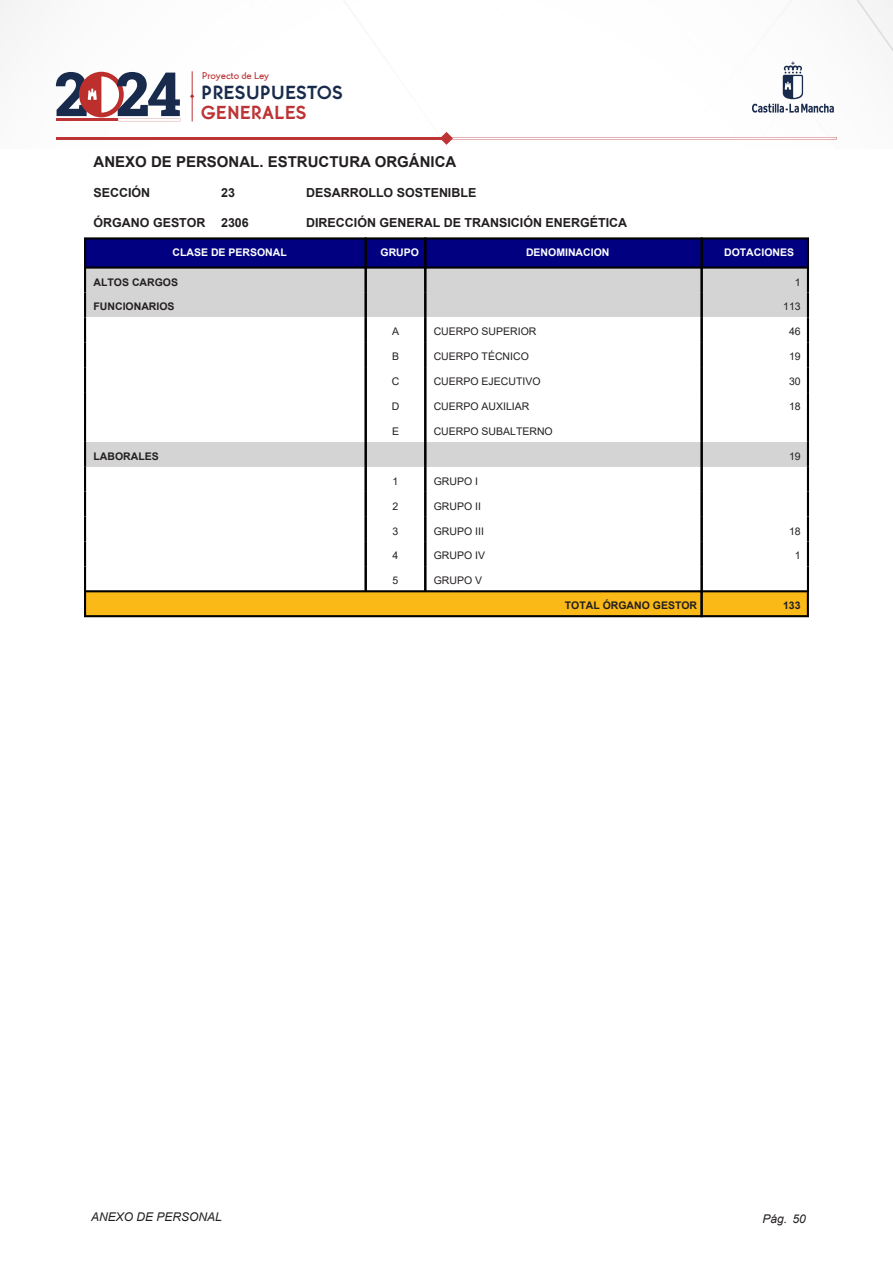
<style>
.page{position:relative;width:893px;height:1263px;background:#fff}
.page>*{position:absolute;margin:0;border:0;box-sizing:border-box;transform-origin:0 0}
.t1{font:700 19.8px "Martin Got URWT";color:#192b4c}
.t2{font:700 19.65px "Martin Got URWT";color:#bc3436}
.t3{font:700 15px "Arial";color:#231f20}
.t4{font:700 12.45px "Arial";color:#231f20}
.t5{font:italic 12px "Arial";color:#231f20}
.t6{font:10.5px "Arial";color:#231f20}
.t7{font:700 10.5px "Arial";color:#231f20}
.t8{font:700 10.5px "Arial";color:#fff}
.t9{font:500 10.2px "Martin Got URWT";letter-spacing:-.005em;color:#bc3436}
</style>
<div class="page">
<hr style="left:56px;top:137px;width:390px;height:2px;background:#bc3436">
<svg style="left:440px;top:0;width:453px;height:145px"></svg>
<svg style="left:0;top:0;width:272px;height:140px"></svg>
<div style="left:85px;top:238px;width:281px;height:30px;background:#000080"></div>
<div style="left:366px;top:238px;width:59px;height:30px;background:#000080"></div>
<div style="left:425px;top:238px;width:277px;height:30px;background:#000080"></div>
<div style="left:702px;top:238px;width:106px;height:30px;background:#000080"></div>
<div style="left:85px;top:268px;width:281px;height:24px;background:#d4d4d4"></div>
<div style="left:366px;top:268px;width:59px;height:24px;background:#d4d4d4"></div>
<div style="left:425px;top:268px;width:277px;height:24px;background:#d4d4d4"></div>
<div style="left:702px;top:268px;width:106px;height:24px;background:#d4d4d4"></div>
<div style="left:85px;top:292px;width:281px;height:25px;background:#d4d4d4"></div>
<div style="left:366px;top:292px;width:59px;height:25px;background:#d4d4d4"></div>
<div style="left:425px;top:292px;width:277px;height:25px;background:#d4d4d4"></div>
<div style="left:702px;top:292px;width:106px;height:25px;background:#d4d4d4"></div>
<div style="left:85px;top:442px;width:281px;height:25px;background:#d4d4d4"></div>
<div style="left:366px;top:442px;width:59px;height:25px;background:#d4d4d4"></div>
<div style="left:425px;top:442px;width:277px;height:25px;background:#d4d4d4"></div>
<div style="left:702px;top:442px;width:106px;height:25px;background:#d4d4d4"></div>
<div style="left:85px;top:591px;width:617px;height:25px;background:#fbb917"></div>
<div style="left:702px;top:591px;width:106px;height:25px;background:#fbb917"></div>
<hr style="left:84px;top:238px;width:2px;height:30px;background:#000">
<hr style="left:84px;top:237px;width:283px;height:2px;background:#000">
<hr style="left:84px;top:266px;width:283px;height:3px;background:#000">
<hr style="left:365px;top:238px;width:2px;height:30px;background:#000">
<hr style="left:365px;top:237px;width:61px;height:2px;background:#000">
<hr style="left:365px;top:266px;width:61px;height:3px;background:#000">
<hr style="left:424px;top:238px;width:2px;height:30px;background:#000">
<hr style="left:424px;top:237px;width:279px;height:2px;background:#000">
<hr style="left:424px;top:266px;width:279px;height:3px;background:#000">
<hr style="left:701px;top:238px;width:2px;height:30px;background:#000">
<hr style="left:807px;top:238px;width:2px;height:30px;background:#000">
<hr style="left:701px;top:237px;width:108px;height:2px;background:#000">
<hr style="left:701px;top:266px;width:108px;height:3px;background:#000">
<hr style="left:84px;top:268px;width:2px;height:24px;background:#000">
<hr style="left:365px;top:268px;width:2px;height:24px;background:#000">
<hr style="left:424px;top:268px;width:2px;height:24px;background:#000">
<hr style="left:701px;top:268px;width:2px;height:24px;background:#000">
<hr style="left:807px;top:268px;width:2px;height:24px;background:#000">
<hr style="left:84px;top:292px;width:2px;height:25px;background:#000">
<hr style="left:365px;top:292px;width:2px;height:25px;background:#000">
<hr style="left:424px;top:292px;width:2px;height:25px;background:#000">
<hr style="left:701px;top:292px;width:2px;height:25px;background:#000">
<hr style="left:807px;top:292px;width:2px;height:25px;background:#000">
<hr style="left:84px;top:317px;width:2px;height:25px;background:#000">
<hr style="left:365px;top:317px;width:2px;height:25px;background:#000">
<hr style="left:424px;top:317px;width:2px;height:25px;background:#000">
<hr style="left:701px;top:317px;width:2px;height:25px;background:#000">
<hr style="left:807px;top:317px;width:2px;height:25px;background:#000">
<hr style="left:84px;top:342px;width:2px;height:25px;background:#000">
<hr style="left:365px;top:342px;width:2px;height:25px;background:#000">
<hr style="left:424px;top:342px;width:2px;height:25px;background:#000">
<hr style="left:701px;top:342px;width:2px;height:25px;background:#000">
<hr style="left:807px;top:342px;width:2px;height:25px;background:#000">
<hr style="left:84px;top:367px;width:2px;height:25px;background:#000">
<hr style="left:365px;top:367px;width:2px;height:25px;background:#000">
<hr style="left:424px;top:367px;width:2px;height:25px;background:#000">
<hr style="left:701px;top:367px;width:2px;height:25px;background:#000">
<hr style="left:807px;top:367px;width:2px;height:25px;background:#000">
<hr style="left:84px;top:392px;width:2px;height:25px;background:#000">
<hr style="left:365px;top:392px;width:2px;height:25px;background:#000">
<hr style="left:424px;top:392px;width:2px;height:25px;background:#000">
<hr style="left:701px;top:392px;width:2px;height:25px;background:#000">
<hr style="left:807px;top:392px;width:2px;height:25px;background:#000">
<hr style="left:84px;top:417px;width:2px;height:25px;background:#000">
<hr style="left:365px;top:417px;width:2px;height:25px;background:#000">
<hr style="left:424px;top:417px;width:2px;height:25px;background:#000">
<hr style="left:701px;top:417px;width:2px;height:25px;background:#000">
<hr style="left:807px;top:417px;width:2px;height:25px;background:#000">
<hr style="left:84px;top:442px;width:2px;height:25px;background:#000">
<hr style="left:365px;top:442px;width:2px;height:25px;background:#000">
<hr style="left:424px;top:442px;width:2px;height:25px;background:#000">
<hr style="left:701px;top:442px;width:2px;height:25px;background:#000">
<hr style="left:807px;top:442px;width:2px;height:25px;background:#000">
<hr style="left:84px;top:467px;width:2px;height:25px;background:#000">
<hr style="left:365px;top:467px;width:2px;height:25px;background:#000">
<hr style="left:424px;top:467px;width:2px;height:25px;background:#000">
<hr style="left:701px;top:467px;width:2px;height:25px;background:#000">
<hr style="left:807px;top:467px;width:2px;height:25px;background:#000">
<hr style="left:84px;top:492px;width:2px;height:25px;background:#000">
<hr style="left:365px;top:492px;width:2px;height:25px;background:#000">
<hr style="left:424px;top:492px;width:2px;height:25px;background:#000">
<hr style="left:701px;top:492px;width:2px;height:25px;background:#000">
<hr style="left:807px;top:492px;width:2px;height:25px;background:#000">
<hr style="left:84px;top:517px;width:2px;height:24px;background:#000">
<hr style="left:365px;top:517px;width:2px;height:24px;background:#000">
<hr style="left:424px;top:517px;width:2px;height:24px;background:#000">
<hr style="left:701px;top:517px;width:2px;height:24px;background:#000">
<hr style="left:807px;top:517px;width:2px;height:24px;background:#000">
<hr style="left:84px;top:541px;width:2px;height:25px;background:#000">
<hr style="left:365px;top:541px;width:2px;height:25px;background:#000">
<hr style="left:424px;top:541px;width:2px;height:25px;background:#000">
<hr style="left:701px;top:541px;width:2px;height:25px;background:#000">
<hr style="left:807px;top:541px;width:2px;height:25px;background:#000">
<hr style="left:84px;top:566px;width:2px;height:25px;background:#000">
<hr style="left:365px;top:566px;width:2px;height:25px;background:#000">
<hr style="left:424px;top:566px;width:2px;height:25px;background:#000">
<hr style="left:701px;top:566px;width:2px;height:25px;background:#000">
<hr style="left:807px;top:566px;width:2px;height:25px;background:#000">
<hr style="left:84px;top:591px;width:2px;height:25px;background:#000">
<hr style="left:84px;top:590px;width:619px;height:2px;background:#000">
<hr style="left:84px;top:615px;width:619px;height:2px;background:#000">
<hr style="left:701px;top:591px;width:2px;height:25px;background:#000">
<hr style="left:807px;top:591px;width:2px;height:25px;background:#000">
<hr style="left:700px;top:590px;width:109px;height:2px;background:#000">
<hr style="left:700px;top:615px;width:109px;height:2px;background:#000">
<p class="t9" style="left:202px;top:70px;width:69px">Proyecto de Ley</p>
<h1 class="t1" style="left:201px;top:81px;width:143px">PRESUPUESTOS</h1>
<h2 class="t2" style="left:201px;top:101px;width:107px">GENERALES</h2>
<p class="t3" style="left:94px;top:151px;width:364px">ANEXO DE PERSONAL. ESTRUCTURA ORGÁNICA</p>
<p class="t4" style="left:94px;top:184px;width:58px">SECCIÓN</p>
<p class="t4" style="left:221px;top:184px;width:15px">23</p>
<p class="t4" style="left:306px;top:184px;width:172px">DESARROLLO SOSTENIBLE</p>
<p class="t4" style="left:94px;top:214px;width:157px">ÓRGANO GESTOR 2306</p>
<p class="t4" style="left:306px;top:214px;width:323px">DIRECCIÓN GENERAL DE TRANSICIÓN ENERGÉTICA</p>
<p class="t8" style="left:172px;top:245px;width:116px">CLASE DE PERSONAL</p>
<p class="t8" style="left:380px;top:245px;width:40px">GRUPO</p>
<p class="t8" style="left:526px;top:245px;width:85px">DENOMINACION</p>
<p class="t8" style="left:724px;top:245px;width:72px">DOTACIONES</p>
<p class="t7" style="left:94px;top:274px;width:86px">ALTOS CARGOS</p>
<p class="t6" style="left:795px;top:275px;width:7px">1</p>
<p class="t7" style="left:94px;top:299px;width:83px">FUNCIONARIOS</p>
<p class="t6" style="left:783px;top:299px;width:19px">113</p>
<p class="t6" style="left:392px;top:324px;width:9px">A</p>
<p class="t6" style="left:434px;top:324px;width:104px">CUERPO SUPERIOR</p>
<p class="t6" style="left:789px;top:324px;width:13px">46</p>
<p class="t6" style="left:392px;top:349px;width:9px">B</p>
<p class="t6" style="left:434px;top:349px;width:97px">CUERPO TÉCNICO</p>
<p class="t6" style="left:789px;top:349px;width:13px">19</p>
<p class="t6" style="left:392px;top:374px;width:9px">C</p>
<p class="t6" style="left:434px;top:374px;width:108px">CUERPO EJECUTIVO</p>
<p class="t6" style="left:789px;top:374px;width:13px">30</p>
<p class="t6" style="left:392px;top:399px;width:9px">D</p>
<p class="t6" style="left:434px;top:399px;width:97px">CUERPO AUXILIAR</p>
<p class="t6" style="left:789px;top:399px;width:13px">18</p>
<p class="t6" style="left:392px;top:424px;width:9px">E</p>
<p class="t6" style="left:434px;top:424px;width:121px">CUERPO SUBALTERNO</p>
<p class="t7" style="left:94px;top:449px;width:67px">LABORALES</p>
<p class="t6" style="left:789px;top:449px;width:13px">19</p>
<p class="t6" style="left:393px;top:474px;width:7px">1</p>
<p class="t6" style="left:434px;top:474px;width:46px">GRUPO I</p>
<p class="t6" style="left:393px;top:499px;width:7px">2</p>
<p class="t6" style="left:434px;top:499px;width:49px">GRUPO II</p>
<p class="t6" style="left:393px;top:524px;width:7px">3</p>
<p class="t6" style="left:434px;top:524px;width:52px">GRUPO III</p>
<p class="t6" style="left:789px;top:524px;width:13px">18</p>
<p class="t6" style="left:393px;top:548px;width:7px">4</p>
<p class="t6" style="left:434px;top:548px;width:53px">GRUPO IV</p>
<p class="t6" style="left:795px;top:548px;width:7px">1</p>
<p class="t6" style="left:393px;top:573px;width:7px">5</p>
<p class="t6" style="left:434px;top:573px;width:50px">GRUPO V</p>
<p class="t7" style="left:565px;top:598px;width:134px">TOTAL ÓRGANO GESTOR</p>
<p class="t7" style="left:783px;top:598px;width:19px">133</p>
<p class="t5" style="left:91px;top:1209px;width:132px">ANEXO DE PERSONAL</p>
<p class="t5" style="left:763px;top:1211px;width:45px">Pág. 50</p>
</div>
